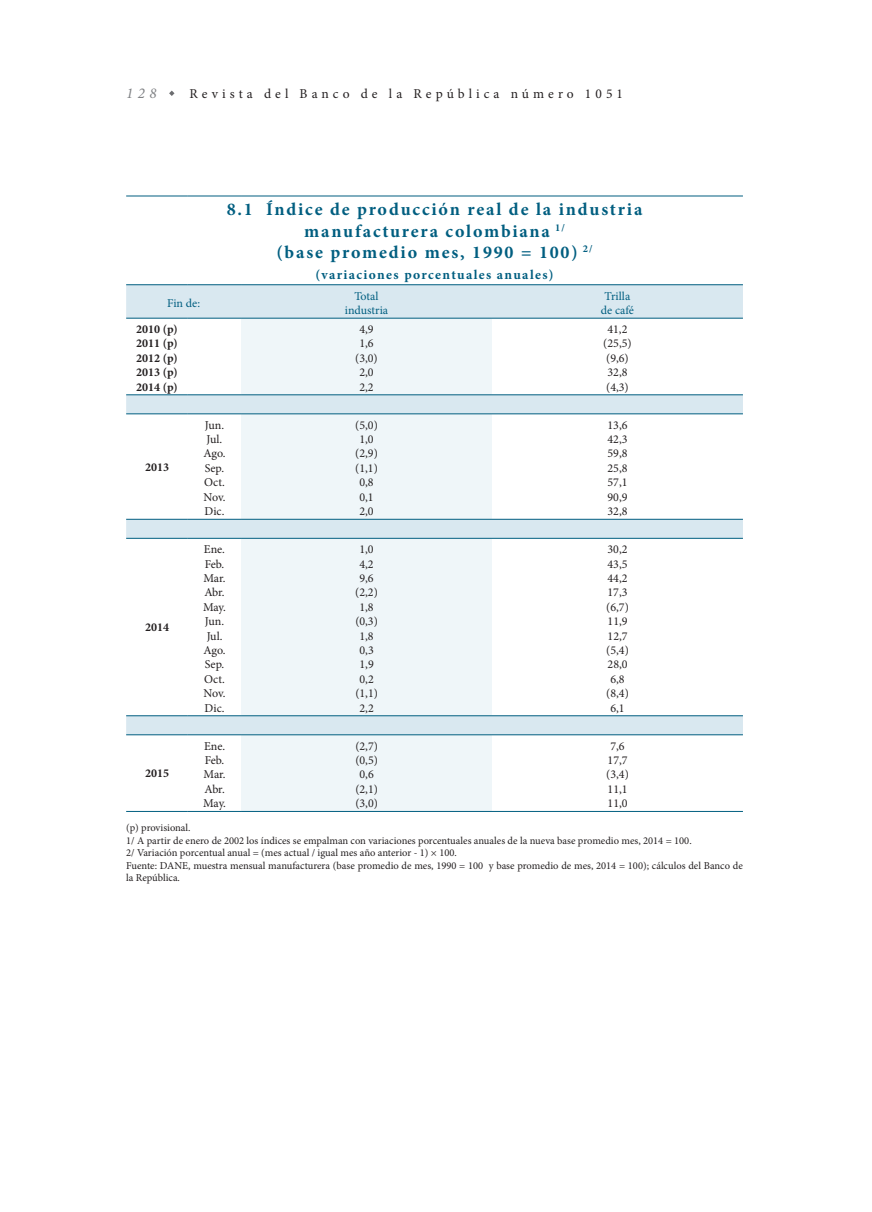
<style>
.page{position:relative;width:872px;height:1212px;background:#fff}
.page>*{position:absolute;margin:0;border:0;box-sizing:border-box;transform-origin:0 0}
.t1{font:700 18px/21.6px "Minion Pro";letter-spacing:.1em;color:#005e80;text-align:center}
.t2{font:italic 15px "Minion Pro";color:#808285}
.t3{font:13.5px "Minion Pro";letter-spacing:.3em;color:#231f20}
.t4{font:700 13.5px "Minion Pro";letter-spacing:.1em;color:#005e80}
.t5{font:12px "Minion Pro";color:#231f20}
.t6{font:700 12px "Minion Pro";color:#231f20}
.t7{font:12px/14.4px "Minion Pro";color:#005e80;text-align:center}
.t8{font:10.5px/12.6px "Minion Pro";color:#231f20}
</style>
<div class="page">
<svg style="left:169px;top:91px;width:5px;height:5px"></svg>
<svg style="left:126px;top:285px;width:617px;height:449px"></svg>
<svg style="left:241px;top:319px;width:251px;height:492px;fill:#eff6f9"></svg>
<hr style="left:126px;top:318px;width:62px;height:1px;background:#005e80">
<hr style="left:188px;top:318px;width:53px;height:1px;background:#005e80">
<hr style="left:188px;top:811px;width:53px;height:1px;background:#005e80">
<hr style="left:241px;top:811px;width:251px;height:1px;background:#005e80">
<hr style="left:492px;top:811px;width:251px;height:1px;background:#005e80">
<hr style="left:188px;top:394px;width:53px;height:1px;background:#005e80">
<hr style="left:241px;top:394px;width:251px;height:1px;background:#005e80">
<hr style="left:492px;top:394px;width:251px;height:1px;background:#005e80">
<hr style="left:188px;top:519px;width:53px;height:1px;background:#005e80">
<hr style="left:241px;top:519px;width:251px;height:1px;background:#005e80">
<hr style="left:492px;top:519px;width:251px;height:1px;background:#005e80">
<hr style="left:188px;top:715px;width:53px;height:1px;background:#005e80">
<hr style="left:241px;top:715px;width:251px;height:1px;background:#005e80">
<hr style="left:492px;top:715px;width:251px;height:1px;background:#005e80">
<hr style="left:241px;top:318px;width:251px;height:1px;background:#005e80">
<hr style="left:492px;top:318px;width:251px;height:1px;background:#005e80">
<hr style="left:126px;top:196px;width:62px;height:1px;background:#005e80">
<hr style="left:188px;top:196px;width:53px;height:1px;background:#005e80">
<hr style="left:241px;top:196px;width:251px;height:1px;background:#005e80">
<hr style="left:492px;top:196px;width:251px;height:1px;background:#005e80">
<hr style="left:126px;top:284px;width:62px;height:1px;background:#005e80">
<hr style="left:188px;top:284px;width:53px;height:1px;background:#005e80">
<hr style="left:241px;top:284px;width:251px;height:1px;background:#005e80">
<hr style="left:492px;top:284px;width:251px;height:1px;background:#005e80">
<hr style="left:126px;top:394px;width:62px;height:1px;background:#005e80">
<hr style="left:188px;top:538px;width:53px;height:1px;background:#005e80">
<hr style="left:241px;top:538px;width:251px;height:1px;background:#005e80">
<hr style="left:492px;top:538px;width:251px;height:1px;background:#005e80">
<hr style="left:188px;top:734px;width:53px;height:1px;background:#005e80">
<hr style="left:241px;top:734px;width:251px;height:1px;background:#005e80">
<hr style="left:492px;top:734px;width:251px;height:1px;background:#005e80">
<hr style="left:188px;top:413px;width:53px;height:1px;background:#005e80">
<hr style="left:241px;top:413px;width:251px;height:1px;background:#005e80">
<hr style="left:492px;top:413px;width:251px;height:1px;background:#005e80">
<hr style="left:126px;top:413px;width:62px;height:1px;background:#005e80">
<hr style="left:126px;top:519px;width:62px;height:1px;background:#005e80">
<hr style="left:126px;top:538px;width:62px;height:1px;background:#005e80">
<hr style="left:126px;top:715px;width:62px;height:1px;background:#005e80">
<hr style="left:126px;top:734px;width:62px;height:1px;background:#005e80">
<hr style="left:126px;top:811px;width:62px;height:1px;background:#005e80">
<p class="t2" style="left:126px;top:83px;width:32px">128</p>
<p class="t3" style="left:189px;top:85px;width:435px">Revista del Banco de la República número 1051</p>
<h1 class="t1" style="left:227px;top:198px;width:417px">8.1 Índice de producción real de la industria manufacturera colombiana <sup>1/<br></sup>(base promedio mes, 1990 = 100) <sup>2/</sup></h1>
<p class="t4" style="left:315px;top:265px;width:240px">(variaciones porcentuales anuales)</p>
<p class="t7" style="left:167px;top:296px;width:35px">Fin de:</p>
<p class="t7" style="left:345px;top:289px;width:45px">Total industria</p>
<p class="t7" style="left:601px;top:289px;width:34px">Trilla de café</p>
<p class="t6" style="left:136px;top:321px;width:43px">2010 (p)</p>
<p class="t5" style="left:359px;top:321px;width:16px">4,9</p>
<p class="t5" style="left:607px;top:321px;width:22px">41,2</p>
<p class="t6" style="left:136px;top:335px;width:43px">2011 (p)</p>
<p class="t5" style="left:359px;top:335px;width:16px">1,6</p>
<p class="t5" style="left:603px;top:335px;width:30px">(25,5)</p>
<p class="t6" style="left:136px;top:349px;width:43px">2012 (p)</p>
<p class="t5" style="left:355px;top:350px;width:24px">(3,0)</p>
<p class="t5" style="left:606px;top:350px;width:24px">(9,6)</p>
<p class="t6" style="left:136px;top:364px;width:43px">2013 (p)</p>
<p class="t5" style="left:359px;top:364px;width:16px">2,0</p>
<p class="t5" style="left:607px;top:364px;width:22px">32,8</p>
<p class="t6" style="left:136px;top:378px;width:43px">2014 (p)</p>
<p class="t5" style="left:359px;top:379px;width:16px">2,2</p>
<p class="t5" style="left:606px;top:379px;width:24px">(4,3)</p>
<p class="t6" style="left:145px;top:459px;width:25px">2013</p>
<p class="t6" style="left:145px;top:619px;width:25px">2014</p>
<p class="t5" style="left:205px;top:417px;width:21px">Jun.</p>
<p class="t5" style="left:355px;top:417px;width:24px">(5,0)</p>
<p class="t5" style="left:607px;top:417px;width:22px">13,6</p>
<p class="t5" style="left:207px;top:431px;width:17px">Jul.</p>
<p class="t5" style="left:359px;top:431px;width:16px">1,0</p>
<p class="t5" style="left:607px;top:431px;width:22px">42,3</p>
<p class="t5" style="left:203px;top:445px;width:24px">Ago.</p>
<p class="t5" style="left:355px;top:445px;width:24px">(2,9)</p>
<p class="t5" style="left:607px;top:445px;width:22px">59,8</p>
<p class="t5" style="left:205px;top:460px;width:21px">Sep.</p>
<p class="t5" style="left:355px;top:460px;width:24px">(1,1)</p>
<p class="t5" style="left:607px;top:460px;width:22px">25,8</p>
<p class="t5" style="left:204px;top:474px;width:22px">Oct.</p>
<p class="t5" style="left:359px;top:474px;width:16px">0,8</p>
<p class="t5" style="left:607px;top:474px;width:22px">57,1</p>
<p class="t5" style="left:203px;top:489px;width:23px">Nov.</p>
<p class="t5" style="left:359px;top:489px;width:16px">0,1</p>
<p class="t5" style="left:607px;top:489px;width:22px">90,9</p>
<p class="t5" style="left:205px;top:503px;width:21px">Dic.</p>
<p class="t5" style="left:359px;top:503px;width:16px">2,0</p>
<p class="t5" style="left:607px;top:503px;width:22px">32,8</p>
<p class="t5" style="left:204px;top:541px;width:23px">Ene.</p>
<p class="t5" style="left:359px;top:541px;width:16px">1,0</p>
<p class="t5" style="left:607px;top:541px;width:22px">30,2</p>
<p class="t5" style="left:205px;top:556px;width:21px">Feb.</p>
<p class="t5" style="left:359px;top:556px;width:16px">4,2</p>
<p class="t5" style="left:607px;top:556px;width:22px">43,5</p>
<p class="t5" style="left:203px;top:570px;width:24px">Mar.</p>
<p class="t5" style="left:359px;top:570px;width:16px">9,6</p>
<p class="t5" style="left:607px;top:570px;width:22px">44,2</p>
<p class="t5" style="left:204px;top:584px;width:22px">Abr.</p>
<p class="t5" style="left:355px;top:584px;width:24px">(2,2)</p>
<p class="t5" style="left:607px;top:584px;width:22px">17,3</p>
<p class="t5" style="left:203px;top:599px;width:24px">May.</p>
<p class="t5" style="left:359px;top:599px;width:16px">1,8</p>
<p class="t5" style="left:606px;top:599px;width:24px">(6,7)</p>
<p class="t5" style="left:205px;top:613px;width:21px">Jun.</p>
<p class="t5" style="left:355px;top:613px;width:24px">(0,3)</p>
<p class="t5" style="left:607px;top:613px;width:22px">11,9</p>
<p class="t5" style="left:207px;top:628px;width:17px">Jul.</p>
<p class="t5" style="left:359px;top:628px;width:16px">1,8</p>
<p class="t5" style="left:607px;top:628px;width:22px">12,7</p>
<p class="t5" style="left:203px;top:642px;width:24px">Ago.</p>
<p class="t5" style="left:359px;top:642px;width:16px">0,3</p>
<p class="t5" style="left:606px;top:642px;width:24px">(5,4)</p>
<p class="t5" style="left:205px;top:656px;width:21px">Sep.</p>
<p class="t5" style="left:359px;top:656px;width:16px">1,9</p>
<p class="t5" style="left:607px;top:656px;width:22px">28,0</p>
<p class="t5" style="left:204px;top:671px;width:22px">Oct.</p>
<p class="t5" style="left:359px;top:671px;width:16px">0,2</p>
<p class="t5" style="left:610px;top:671px;width:16px">6,8</p>
<p class="t5" style="left:204px;top:685px;width:23px">Nov.</p>
<p class="t5" style="left:355px;top:685px;width:24px">(1,1)</p>
<p class="t5" style="left:606px;top:685px;width:24px">(8,4)</p>
<p class="t5" style="left:205px;top:700px;width:21px">Dic.</p>
<p class="t5" style="left:359px;top:700px;width:16px">2,2</p>
<p class="t5" style="left:610px;top:700px;width:16px">6,1</p>
<p class="t5" style="left:204px;top:738px;width:23px">Ene.</p>
<p class="t5" style="left:355px;top:738px;width:24px">(2,7)</p>
<p class="t5" style="left:610px;top:738px;width:16px">7,6</p>
<p class="t5" style="left:205px;top:752px;width:21px">Feb.</p>
<p class="t5" style="left:355px;top:752px;width:24px">(0,5)</p>
<p class="t5" style="left:607px;top:752px;width:22px">17,7</p>
<p class="t5" style="left:203px;top:766px;width:24px">Mar.</p>
<p class="t5" style="left:359px;top:766px;width:16px">0,6</p>
<p class="t5" style="left:606px;top:766px;width:24px">(3,4)</p>
<p class="t5" style="left:204px;top:781px;width:22px">Abr.</p>
<p class="t5" style="left:355px;top:781px;width:24px">(2,1)</p>
<p class="t5" style="left:607px;top:781px;width:22px">11,1</p>
<p class="t5" style="left:203px;top:795px;width:24px">May.</p>
<p class="t5" style="left:355px;top:795px;width:24px">(3,0)</p>
<p class="t5" style="left:607px;top:795px;width:22px">11,0</p>
<p class="t8" style="left:126px;top:821px;width:618px">(p) provisional.<br>1/ A partir de enero de 2002 los índices se empalman con variaciones porcentuales anuales de la nueva base promedio mes, 2014 = 100.<br>2/ Variación porcentual anual = (mes actual / igual mes año anterior - 1) × 100.<br>Fuente: DANE, muestra mensual manufacturera (base promedio de mes, 1990 = 100 y base promedio de mes, 2014 = 100); cálculos del Banco de la República.</p>
<p class="t6" style="left:145px;top:765px;width:25px">2015</p>
</div>
